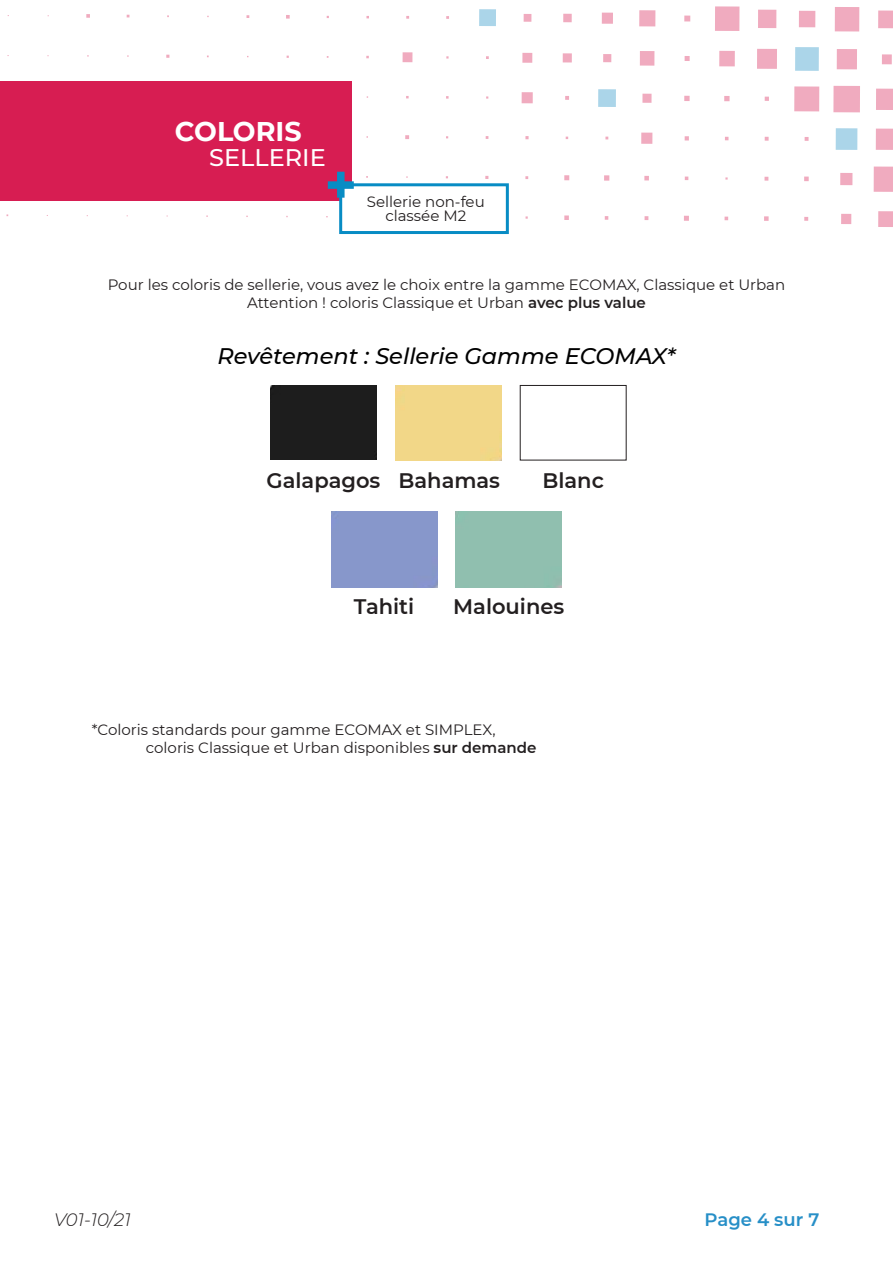
<style>
.page{position:relative;width:893px;height:1263px;background:#fff}
.page>*{position:absolute;margin:0;border:0;box-sizing:border-box;transform-origin:0 0}
.t1{font:700 27px "Montserrat";color:#fff}
.t2{font:500 24px "Montserrat";color:#fff}
.Titre_gamme{font:italic 500 22.5px "Montserrat";color:#000}
.TITRE_1{font:600 21px "Montserrat";color:#231f20}
.t3{font:italic 300 18px "Montserrat";color:#231f20}
.t4{font:600 18px "Montserrat";color:#278fc7}
.TITRE_1-2{font:15px "Montserrat";color:#231f20}
.s1{font-weight:600}
</style>
<div class="page">
<div style="left:878px;top:211px;width:15px;height:16px;background:#f0abbf"></div>
<div style="left:874px;top:167px;width:19px;height:25px;background:#f0abbf"></div>
<div style="left:876px;top:129px;width:17px;height:21px;background:#f0abbf"></div>
<div style="left:876px;top:89px;width:17px;height:21px;background:#f0abbf"></div>
<div style="left:882px;top:54px;width:10px;height:10px;background:#f0abbf"></div>
<div style="left:878px;top:11px;width:15px;height:17px;background:#f0abbf"></div>
<div style="left:841px;top:214px;width:10px;height:10px;background:#f0abbf"></div>
<div style="left:840px;top:173px;width:12px;height:12px;background:#f0abbf"></div>
<div style="left:836px;top:128px;width:21px;height:22px;background:#abd5e9"></div>
<div style="left:833px;top:86px;width:27px;height:26px;background:#f0abbf"></div>
<div style="left:837px;top:49px;width:20px;height:20px;background:#f0abbf"></div>
<div style="left:835px;top:7px;width:24px;height:25px;background:#f0abbf"></div>
<svg style="left:804px;top:217px;width:4px;height:4px"></svg>
<svg style="left:804px;top:177px;width:5px;height:4px"></svg>
<svg style="left:805px;top:137px;width:4px;height:4px"></svg>
<div style="left:794px;top:86px;width:25px;height:25px;background:#f0abbf"></div>
<div style="left:795px;top:47px;width:24px;height:24px;background:#abd5e9"></div>
<div style="left:799px;top:11px;width:16px;height:16px;background:#f0abbf"></div>
<svg style="left:764px;top:216px;width:5px;height:5px"></svg>
<svg style="left:764px;top:177px;width:4px;height:4px"></svg>
<svg style="left:765px;top:137px;width:4px;height:4px"></svg>
<svg style="left:765px;top:97px;width:4px;height:4px"></svg>
<div style="left:757px;top:49px;width:20px;height:20px;background:#f0abbf"></div>
<div style="left:758px;top:10px;width:18px;height:18px;background:#f0abbf"></div>
<svg style="left:724px;top:96px;width:6px;height:5px"></svg>
<div style="left:719px;top:51px;width:16px;height:15px;background:#f0abbf"></div>
<div style="left:715px;top:6px;width:24px;height:25px;background:#f0abbf"></div>
<svg style="left:684px;top:216px;width:5px;height:5px"></svg>
<svg style="left:685px;top:136px;width:4px;height:4px"></svg>
<svg style="left:684px;top:96px;width:6px;height:5px"></svg>
<svg style="left:685px;top:56px;width:5px;height:5px"></svg>
<svg style="left:684px;top:16px;width:6px;height:5px"></svg>
<svg style="left:645px;top:216px;width:3px;height:4px"></svg>
<svg style="left:644px;top:176px;width:5px;height:4px"></svg>
<div style="left:641px;top:133px;width:11px;height:11px;background:#f0abbf"></div>
<div style="left:642px;top:94px;width:10px;height:9px;background:#f0abbf"></div>
<div style="left:640px;top:51px;width:14px;height:15px;background:#f0abbf"></div>
<div style="left:639px;top:10px;width:16px;height:16px;background:#f0abbf"></div>
<svg style="left:605px;top:216px;width:3px;height:4px"></svg>
<svg style="left:604px;top:175px;width:5px;height:6px"></svg>
<div style="left:598px;top:89px;width:18px;height:18px;background:#abd5e9"></div>
<div style="left:603px;top:54px;width:8px;height:8px;background:#f0abbf"></div>
<div style="left:602px;top:13px;width:11px;height:11px;background:#f0abbf"></div>
<svg style="left:564px;top:215px;width:5px;height:5px"></svg>
<svg style="left:564px;top:175px;width:5px;height:5px"></svg>
<svg style="left:565px;top:96px;width:4px;height:4px"></svg>
<div style="left:563px;top:53px;width:9px;height:9px;background:#f0abbf"></div>
<div style="left:563px;top:14px;width:9px;height:8px;background:#f0abbf"></div>
<svg style="left:525px;top:136px;width:4px;height:3px"></svg>
<div style="left:522px;top:92px;width:11px;height:11px;background:#f0abbf"></div>
<div style="left:522px;top:53px;width:10px;height:10px;background:#f0abbf"></div>
<div style="left:524px;top:14px;width:7px;height:8px;background:#f0abbf"></div>
<div style="left:479px;top:9px;width:17px;height:17px;background:#abd5e9"></div>
<svg style="left:405px;top:135px;width:4px;height:4px"></svg>
<div style="left:403px;top:52px;width:9px;height:10px;background:#f0abbf"></div>
<svg style="left:286px;top:15px;width:4px;height:4px"></svg>
<svg style="left:86px;top:14px;width:4px;height:4px"></svg>
<div style="left:0;top:81px;width:351px;height:119px;background:#d71d52"></div>
<div style="left:339px;top:183px;width:170px;height:51px;background:#fff;border:3px solid #088cc4"></div>
<div style="left:337px;top:172px;width:8px;height:26px;background:#088cc4"></div>
<div style="left:328px;top:181px;width:26px;height:8px;background:#088cc4"></div>
<div style="left:271px;top:386px;width:105px;height:74px;background:#1d1d1d"></div>
<div style="left:520px;top:385px;width:106px;height:75px;border:1px solid #231f20"></div>
<p class="t1" style="left:175px;top:111px;width:128px">COLORIS</p>
<p class="t2" style="left:209px;top:141px;width:118px">SELLERIE</p>
<p class="TITRE_1-2" style="left:367px;top:192px;width:119px">Sellerie non-feu</p>
<p class="TITRE_1-2" style="left:385px;top:205px;width:82px">classée M2</p>
<p class="TITRE_1-2" style="left:108px;top:275px;width:679px">Pour les coloris de sellerie, vous avez le choix entre la gamme ECOMAX, Classique et Urban</p>
<p class="TITRE_1-2" style="left:247px;top:293px;width:400px">Attention ! coloris Classique et Urban <span class="s1">avec plus value</span></p>
<p class="Titre_gamme" style="left:217px;top:340px;width:460px">Revêtement : Sellerie Gamme ECOMAX*</p>
<p class="TITRE_1" style="left:267px;top:466px;width:115px">Galapagos</p>
<p class="TITRE_1" style="left:399px;top:466px;width:103px">Bahamas</p>
<p class="TITRE_1" style="left:542px;top:466px;width:63px">Blanc</p>
<p class="TITRE_1" style="left:354px;top:592px;width:62px">Tahiti</p>
<p class="TITRE_1" style="left:453px;top:592px;width:113px">Malouines</p>
<p class="TITRE_1-2" style="left:92px;top:719px;width:405px">*Coloris standards pour gamme ECOMAX et SIMPLEX,</p>
<p class="TITRE_1-2" style="left:146px;top:737px;width:392px">coloris Classique et Urban disponibles <span class="s1">sur demande</span></p>
<p class="t3" style="left:54px;top:1208px;width:78px">V01-10/21</p>
<p class="t4" style="left:705px;top:1207px;width:116px">Page 4 sur 7</p>
</div>
